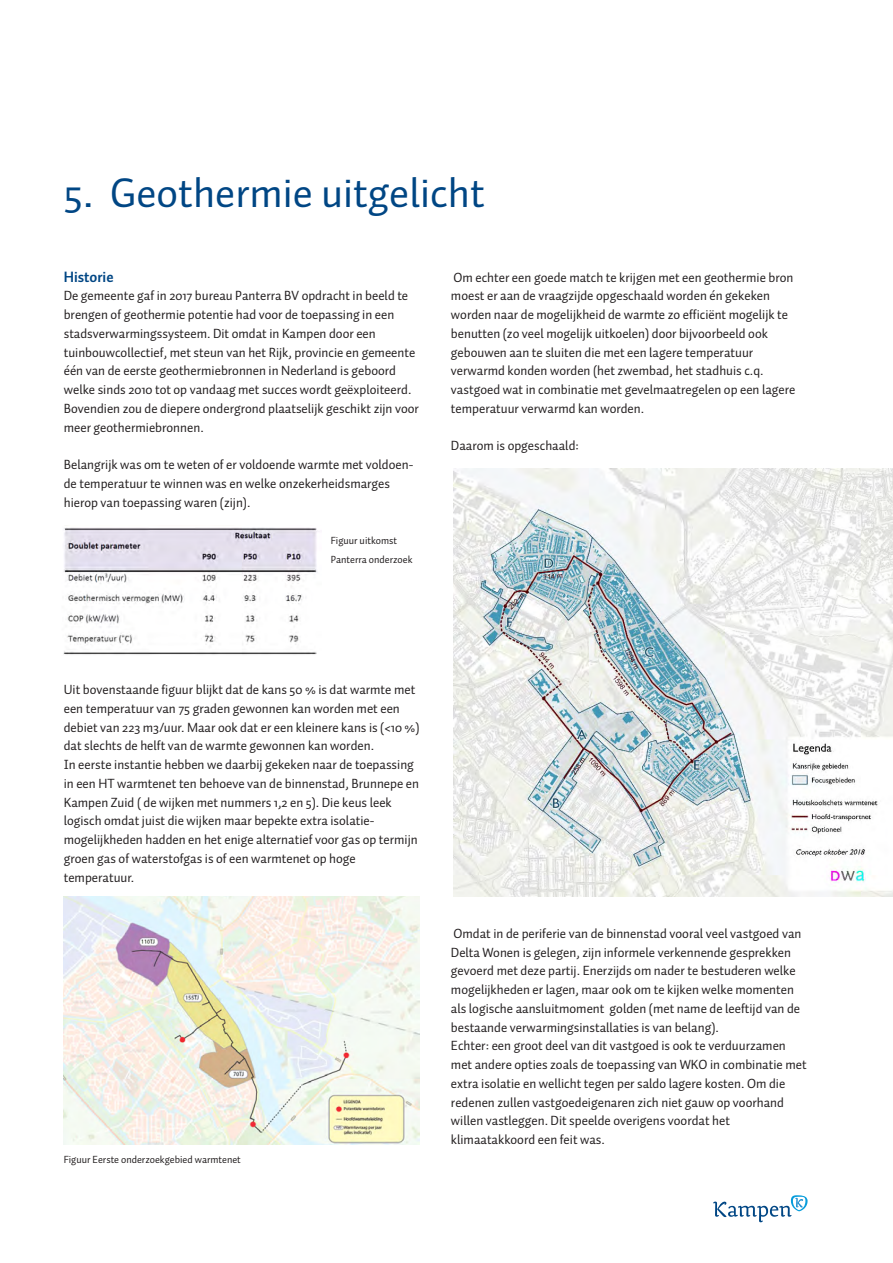
<style>
.page{position:relative;width:893px;height:1263px;background:#fff}
.page>*{position:absolute;margin:0;border:0;box-sizing:border-box;transform-origin:0 0}
.t1{font:42px "Auto Pro";color:#004684}
.t2{font:700 15px "Auto Pro";color:#004684}
.t3{font:13.5px/18.8px "Auto Pro";color:#231f20}
.t4{font:10.5px/18.8px "Auto Pro";color:#231f20}
</style>
<div class="page">
<svg style="left:713px;top:1195px;width:95px;height:27px"></svg>
<img style="left:63px;top:527px;width:255px;height:128px">
<img style="left:63px;top:896px;width:356px;height:249px">
<img style="left:453px;top:468px;width:440px;height:428px">
<h1 class="t1" style="left:64px;top:163px;width:422px">5. Geothermie uitgelicht</h1>
<p class="t2" style="left:64px;top:266px;width:51px">Historie</p>
<p class="t3" style="left:64px;top:286px;width:357px">De gemeente gaf in 2017 bureau Panterra BV opdracht in beeld te brengen of geothermie potentie had voor de toepassing in een stadsverwarmingssysteem. Dit omdat in Kampen door een tuinbouwcollectief, met steun van het Rijk, provincie en gemeente één van de eerste geothermiebronnen in Nederland is geboord welke sinds 2010 tot op vandaag met succes wordt geëxploiteerd.<br>Bovendien zou de diepere ondergrond plaatselijk geschikt zijn voor meer geothermiebronnen.</p>
<p class="t3" style="left:64px;top:455px;width:351px">Belangrijk was om te weten of er voldoende warmte met voldoen&shy;de temperatuur te winnen was en welke onzekerheidsmarges hierop van toepassing waren (zijn).</p>
<p class="t4" style="left:331px;top:531px;width:83px">Figuur uitkomst<br>Panterra onderzoek</p>
<p class="t3" style="left:451px;top:267px;width:346px">Om echter een goede match te krijgen met een geothermie bron moest er aan de vraagzijde opgeschaald worden én gekeken worden naar de mogelijkheid de warmte zo efficiënt mogelijk te benutten (zo veel mogelijk uitkoelen) door bijvoorbeeld ook gebouwen aan te sluiten die met een lagere temperatuur verwarmd konden worden (het zwembad, het stadhuis c.q. vastgoed wat in combinatie met gevelmaatregelen op een lagere temperatuur verwarmd kan worden.</p>
<p class="t3" style="left:451px;top:436px;width:129px">Daarom is opgeschaald:</p>
<p class="t3" style="left:64px;top:680px;width:357px">Uit bovenstaande figuur blijkt dat de kans 50 % is dat warmte met een temperatuur van 75 graden gewonnen kan worden met een debiet van 223 m3/uur. Maar ook dat er een kleinere kans is (&lt;10 %) dat slechts de helft van de warmte gewonnen kan worden.<br>In eerste instantie hebben we daarbij gekeken naar de toepassing in een HT warmtenet ten behoeve van de binnenstad, Brunnepe en Kampen Zuid ( de wijken met nummers 1,2 en 5). Die keus leek logisch omdat juist die wijken maar bepekte extra isolatie&shy;mogelijkheden hadden en het enige alternatief voor gas op termijn groen gas of waterstofgas is of een warmtenet op hoge temperatuur.</p>
<p class="t4" style="left:64px;top:1150px;width:179px">Figuur Eerste onderzoekgebied warmtenet</p>
<p class="t3" style="left:451px;top:924px;width:357px">Omdat in de periferie van de binnenstad vooral veel vastgoed van Delta Wonen is gelegen, zijn informele verkennende gesprekken gevoerd met deze partij. Enerzijds om nader te bestuderen welke mogelijkheden er lagen, maar ook om te kijken welke momenten als logische aansluitmoment golden (met name de leeftijd van de bestaande verwarmingsinstallaties is van belang).<br>Echter: een groot deel van dit vastgoed is ook te verduurzamen met andere opties zoals de toepassing van WKO in combinatie met extra isolatie en wellicht tegen per saldo lagere kosten. Om die redenen zullen vastgoedeigenaren zich niet gauw op voorhand willen vastleggen. Dit speelde overigens voordat het klimaatakkoord een feit was.</p>
</div>
